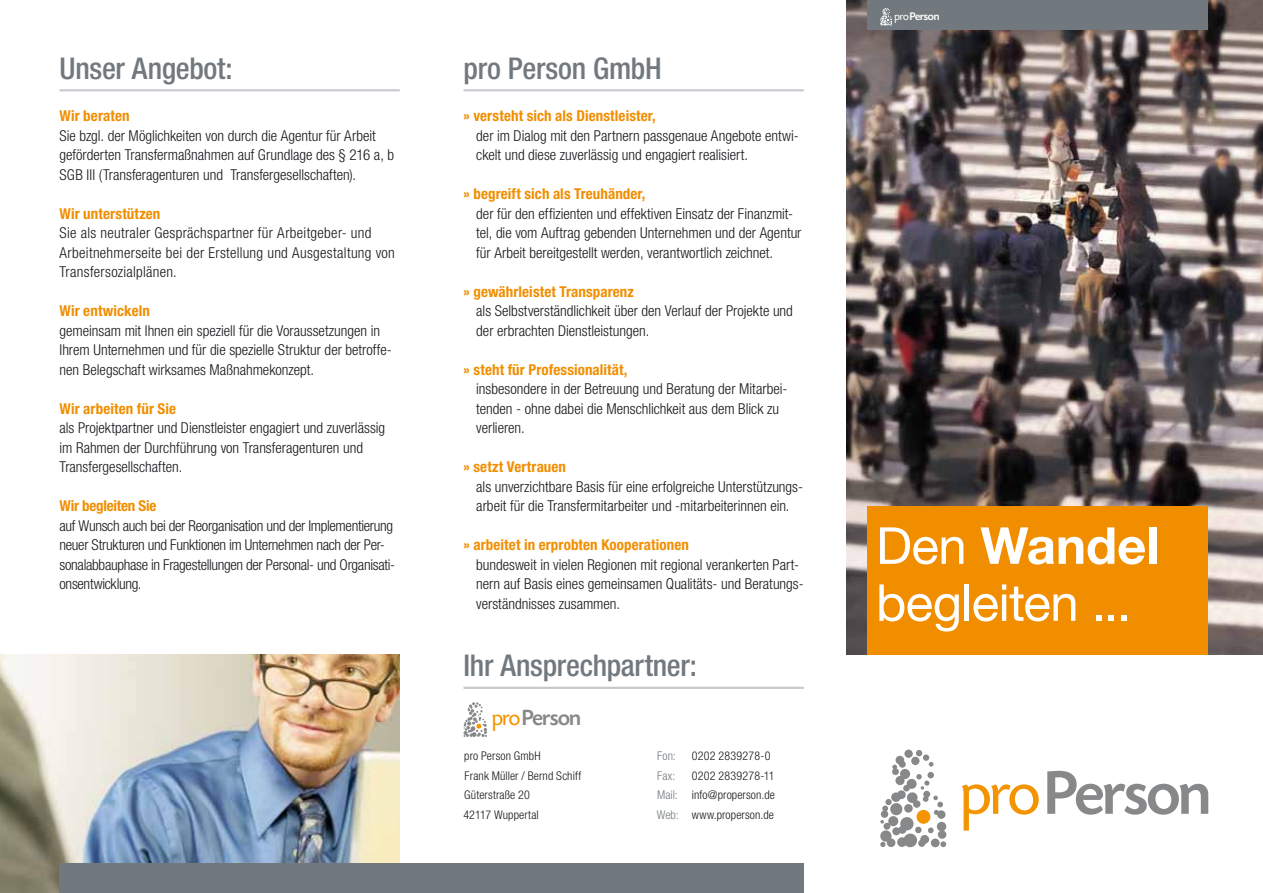
<style>
.page{position:relative;width:1263px;height:893px;background:#fff}
.page>*{position:absolute;margin:0;border:0;box-sizing:border-box;transform-origin:0 0}
.t1{font:500 64.8px "Today SH";letter-spacing:-.015em;color:#87888a}
.t2{font:51px/57px "Helvetica Neue LT Std";letter-spacing:-.015em;color:#fff}
.t3{font:500 condensed 30px "Helvetica Neue LT Std";letter-spacing:-.01em;color:#72797e}
.t4{font:500 23.1px "Today SH";letter-spacing:-.015em;color:#87888a}
.t5{font:300 condensed 15px/19.5px "Helvetica Neue LT Std";color:#1a171c}
.t6{font:700 condensed 15px "Helvetica Neue LT Std";letter-spacing:.005em;color:#f18e00}
.t7{font:300 condensed 15px/19.5px "Helvetica Neue LT Std";letter-spacing:-.02em;color:#1a171c}
.t8{font:300 condensed 15px/19.5px "Helvetica Neue LT Std";letter-spacing:.02em;color:#1a171c}
.t9{font:700 condensed 15px "Helvetica Neue LT Std";letter-spacing:-.015em;color:#f18e00}
.t10{font:300 condensed 12px/19.5px "Helvetica Neue LT Std";letter-spacing:.01em;color:#1a171c}
.t11{font:300 condensed 12px "Helvetica Neue LT Std";letter-spacing:.02em;color:#72797e}
.t12{font:500 11.55px "Today SH";letter-spacing:-.015em;color:#fff}
.s1{font-weight:400;color:#f39400}
.s2{color:#72797e}
.s3{font-weight:400}
.s4{font-weight:700}
</style>
<div class="page">
<img style="left:0;top:655px;width:400px;height:238px">
<img style="left:846px;top:0;width:417px;height:655px">
<div style="left:867px;top:0;width:341px;height:30px;background:#72797e"></div>
<div style="left:60px;top:863px;width:744px;height:30px;background:#72797e"></div>
<div style="left:867px;top:506px;width:341px;height:149px;background:#f18e00"></div>
<hr style="left:60px;top:89px;width:340px;height:1px;background:#b9bfc3">
<hr style="left:60px;top:91px;width:340px;height:1px;background:#b9bfc3">
<hr style="left:463px;top:89px;width:341px;height:1px;background:#b9bfc3">
<hr style="left:463px;top:91px;width:341px;height:1px;background:#b9bfc3">
<hr style="left:463px;top:687px;width:341px;height:1px;background:#b9bfc3">
<hr style="left:463px;top:688px;width:341px;height:1px;background:#b9bfc3">
<svg style="left:880px;top:8px;width:12px;height:18px"></svg>
<div style="left:881px;top:810px;width:7px;height:8px;background:#87888a;border-radius:50%"></div>
<div style="left:903px;top:785px;width:7px;height:6px;background:#87888a;border-radius:50%"></div>
<div style="left:880px;top:830px;width:11px;height:12px;background:#87888a;border-radius:50%"></div>
<svg style="left:880px;top:842px;width:5px;height:5px"></svg>
<div style="left:895px;top:756px;width:9px;height:8px;background:#87888a;border-radius:50%"></div>
<div style="left:892px;top:768px;width:7px;height:7px;background:#87888a;border-radius:50%"></div>
<div style="left:899px;top:761px;width:7px;height:7px;background:#87888a;border-radius:50%"></div>
<div style="left:923px;top:754px;width:6px;height:7px;background:#87888a;border-radius:50%"></div>
<div style="left:927px;top:772px;width:7px;height:6px;background:#87888a;border-radius:50%"></div>
<svg style="left:882px;top:806px;width:6px;height:5px"></svg>
<div style="left:897px;top:790px;width:9px;height:9px;background:#87888a;border-radius:50%"></div>
<div style="left:916px;top:810px;width:14px;height:14px;background:#f39400;border-radius:50%"></div>
<div style="left:885px;top:799px;width:7px;height:6px;background:#87888a;border-radius:50%"></div>
<div style="left:891px;top:792px;width:10px;height:10px;background:#87888a;border-radius:50%"></div>
<div style="left:897px;top:837px;width:10px;height:10px;background:#87888a;border-radius:50%"></div>
<div style="left:903px;top:833px;width:14px;height:14px;background:#87888a;border-radius:50%"></div>
<div style="left:887px;top:838px;width:8px;height:9px;background:#87888a;border-radius:50%"></div>
<div style="left:892px;top:827px;width:8px;height:8px;background:#87888a;border-radius:50%"></div>
<div style="left:938px;top:830px;width:8px;height:9px;background:#87888a;border-radius:50%"></div>
<div style="left:923px;top:791px;width:7px;height:7px;background:#87888a;border-radius:50%"></div>
<svg style="left:940px;top:841px;width:6px;height:6px"></svg>
<div style="left:931px;top:838px;width:8px;height:9px;background:#87888a;border-radius:50%"></div>
<div style="left:915px;top:827px;width:7px;height:6px;background:#87888a;border-radius:50%"></div>
<svg style="left:928px;top:827px;width:6px;height:6px"></svg>
<div style="left:920px;top:835px;width:9px;height:9px;background:#87888a;border-radius:50%"></div>
<div style="left:918px;top:840px;width:7px;height:7px;background:#87888a;border-radius:50%"></div>
<div style="left:895px;top:776px;width:9px;height:9px;background:#87888a;border-radius:50%"></div>
<div style="left:883px;top:823px;width:7px;height:7px;background:#87888a;border-radius:50%"></div>
<div style="left:890px;top:803px;width:12px;height:12px;background:#87888a;border-radius:50%"></div>
<div style="left:888px;top:816px;width:10px;height:10px;background:#87888a;border-radius:50%"></div>
<svg style="left:880px;top:820px;width:4px;height:4px"></svg>
<div style="left:904px;top:749px;width:9px;height:9px;background:#87888a;border-radius:50%"></div>
<svg style="left:916px;top:750px;width:6px;height:6px"></svg>
<svg style="left:892px;top:765px;width:5px;height:4px"></svg>
<div style="left:937px;top:810px;width:8px;height:9px;background:#87888a;border-radius:50%"></div>
<div style="left:937px;top:822px;width:9px;height:9px;background:#87888a;border-radius:50%"></div>
<div style="left:913px;top:800px;width:7px;height:8px;background:#87888a;border-radius:50%"></div>
<div style="left:907px;top:792px;width:10px;height:11px;background:#87888a;border-radius:50%"></div>
<div style="left:904px;top:804px;width:9px;height:9px;background:#87888a;border-radius:50%"></div>
<div style="left:900px;top:817px;width:13px;height:13px;background:#87888a;border-radius:50%"></div>
<div style="left:898px;top:826px;width:8px;height:8px;background:#87888a;border-radius:50%"></div>
<svg style="left:923px;top:796px;width:20px;height:19px"></svg>
<div style="left:900px;top:769px;width:10px;height:10px;background:#87888a;border-radius:50%"></div>
<div style="left:911px;top:757px;width:8px;height:8px;background:#87888a;border-radius:50%"></div>
<div style="left:907px;top:779px;width:10px;height:10px;background:#87888a;border-radius:50%"></div>
<svg style="left:916px;top:774px;width:13px;height:16px"></svg>
<svg style="left:929px;top:762px;width:4px;height:5px"></svg>
<svg style="left:463px;top:702px;width:24px;height:35px"></svg>
<h3 class="t3" style="left:60px;top:50px;width:175px">Unser Angebot:</h3>
<p class="t6" style="left:60px;top:107px;width:72px">Wir beraten</p>
<p class="t5" style="left:60px;top:126px;width:336px">Sie bzgl. der Möglichkeiten von durch die Agentur für Arbeit geförderten Transfermaßnahmen auf Grundlage des § 216 a, b<br>SGB III (Transferagenturen und Transfergesellschaften).</p>
<p class="t6" style="left:60px;top:204px;width:102px">Wir unterstützen</p>
<p class="t8" style="left:60px;top:223px;width:337px">Sie als neutraler Gesprächspartner für Arbeitgeber- und<br>Arbeitnehmerseite bei der Erstellung und Ausgestaltung von<br>Transfersozialplänen.</p>
<p class="t6" style="left:60px;top:302px;width:92px">Wir entwickeln</p>
<p class="t5" style="left:60px;top:321px;width:334px">gemeinsam mit Ihnen ein speziell für die Voraussetzungen in<br>Ihrem Unternehmen und für die spezielle Struktur der betroffe&shy;nen Belegschaft wirksames Maßnahmekonzept.</p>
<p class="t6" style="left:60px;top:399px;width:118px">Wir arbeiten für Sie</p>
<p class="t5" style="left:60px;top:418px;width:327px">als Projektpartner und Dienstleister engagiert und zuverlässig im Rahmen der Durchführung von Transferagenturen und<br>Transfergesellschaften.</p>
<p class="t9" style="left:60px;top:497px;width:98px">Wir begleiten Sie</p>
<p class="t7" style="left:60px;top:516px;width:337px">auf Wunsch auch bei der Reorganisation und der Implementierung neuer Strukturen und Funktionen im Unternehmen nach der Per&shy;sonalabbauphase in Fragestellungen der Personal- und Organisati&shy;onsentwicklung.</p>
<h3 class="t3" style="left:463px;top:50px;width:200px">pro Person GmbH</h3>
<p class="t6" style="left:463px;top:107px;width:194px">» versteht sich als Dienstleister,</p>
<p class="t5" style="left:476px;top:126px;width:324px">der im Dialog mit den Partnern passgenaue Angebote entwi&shy;ckelt und diese zuverlässig und engagiert realisiert.</p>
<p class="t6" style="left:463px;top:185px;width:184px">» begreift sich als Treuhänder,</p>
<p class="t5" style="left:476px;top:204px;width:327px">der für den effizienten und effektiven Einsatz der Finanzmit&shy;tel, die vom Auftrag gebenden Unternehmen und der Agentur für Arbeit bereitgestellt werden, verantwortlich zeichnet.</p>
<p class="t6" style="left:463px;top:282px;width:172px">» gewährleistet Transparenz</p>
<p class="t5" style="left:476px;top:301px;width:318px">als Selbstverständlichkeit über den Verlauf der Projekte und der erbrachten Dienstleistungen.</p>
<p class="t6" style="left:463px;top:360px;width:165px">» steht für Professionalität,</p>
<p class="t5" style="left:476px;top:379px;width:313px">insbesondere in der Betreuung und Beratung der Mitarbei&shy;tenden - ohne dabei die Menschlichkeit aus dem Blick zu verlieren.</p>
<p class="t6" style="left:463px;top:458px;width:104px">» setzt Vertrauen</p>
<p class="t5" style="left:476px;top:477px;width:328px">als unverzichtbare Basis für eine erfolgreiche Unterstützungs&shy;arbeit für die Transfermitarbeiter und -mitarbeiterinnen ein.</p>
<p class="t6" style="left:463px;top:536px;width:227px">» arbeitet in erprobten Kooperationen</p>
<p class="t5" style="left:476px;top:555px;width:329px">bundesweit in vielen Regionen mit regional verankerten Part&shy;nern auf Basis eines gemeinsamen Qualitäts- und Beratungs&shy;verständnisses zusammen.</p>
<h3 class="t3" style="left:463px;top:648px;width:235px">Ihr Ansprechpartner:</h3>
<h3 class="t4" style="left:492px;top:706px;width:90px"><span class="s1">pro</span>Person</h3>
<p class="t10" style="left:463px;top:746px;width:119px">pro Person GmbH<br>Frank Müller / Bernd Schiff<br>Güterstraße 20<br>42117 Wuppertal</p>
<p class="t11" style="left:657px;top:749px;width:20px">Fon:</p>
<p class="t10" style="left:692px;top:746px;width:80px">0202 2839278-0</p>
<p class="t11" style="left:657px;top:768px;width:20px">Fax:</p>
<p class="t10" style="left:657px;top:765px;width:120px;text-align:justify;text-indent:35px">0202 2839278-11<br><span class="s2">Mail:</span> info@properson.de <span class="s2">Web:</span> www.properson.de</p>
<p class="t12" style="left:895px;top:10px;width:46px"><span class="s3">pro</span>Person</p>
<h2 class="t2" style="left:876px;top:516px;width:285px">Den <span class="s4">Wandel </span>begleiten ...</h2>
<h1 class="t1" style="left:960px;top:759px;width:252px"><span class="s1">pro</span>Person</h1>
</div>
